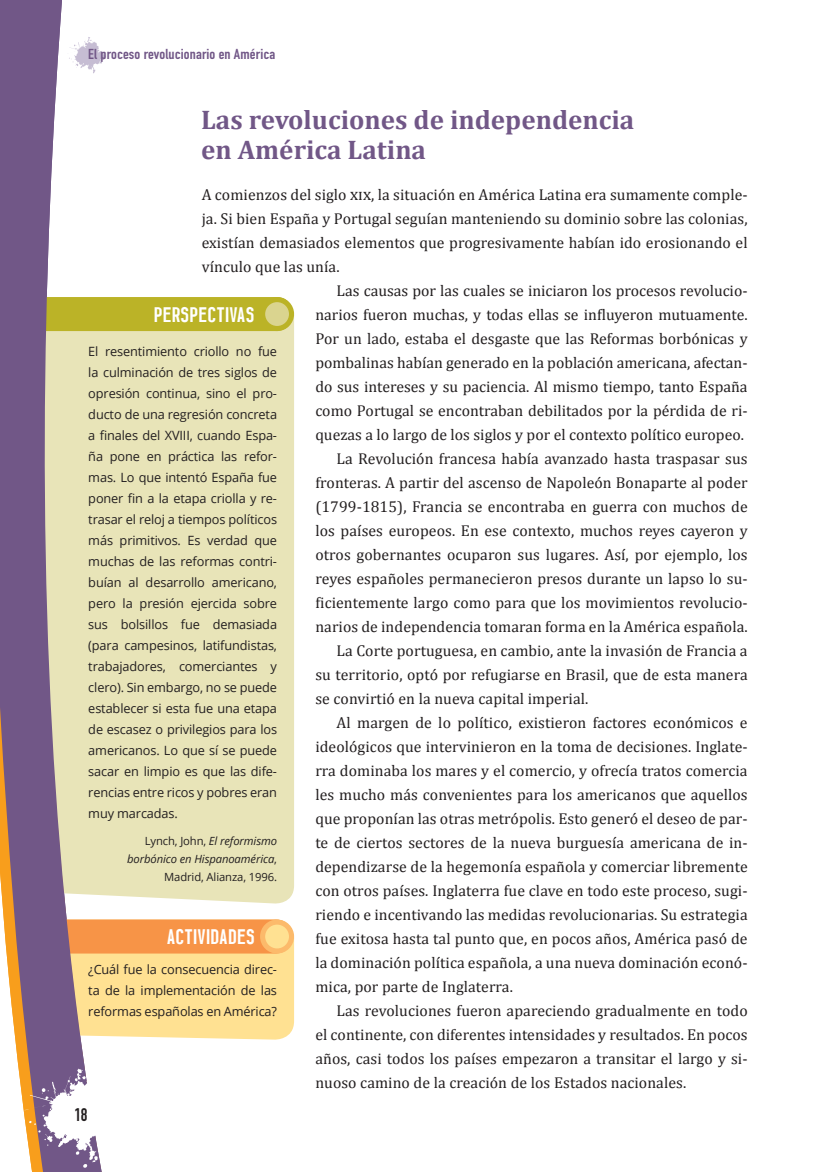
<style>
.page{position:relative;width:836px;height:1172px;background:#fff}
.page>*{position:absolute;margin:0;border:0;box-sizing:border-box;transform-origin:0 0}
.t1{font:700 27px/30px "Cambria";color:#715787}
.t2{font:700 21px "Prozak";letter-spacing:.01em;color:#fff;scale:1.1 1}
.t3{font:18px "DIN Engschrift Std";color:#231f20}
.t4{font:15.75px "Cambria";letter-spacing:.005em;color:#231f20}
.t5{font:14.25px "DIN Engschrift Std";letter-spacing:.01em;color:#715787;scale:1.1 1}
.t6{font:12.75px/21px "Open Sans";letter-spacing:-.01em;color:#231f20;text-align:justify}
.t7{font:italic 11.25px/18px "Open Sans";letter-spacing:-.01em;color:#231f20;text-align:right}
.s1{font-style:normal}
</style>
<div class="page">
<div style="left:105px;top:306px;width:189px;height:598px;background:#e8e4b8"></div>
<div style="left:105px;top:297px;width:187px;height:34px;background:#bbb327"></div>
<div style="left:260px;top:297px;width:34px;height:34px;background:#bbb327;border-radius:50%"></div>
<div style="left:265px;top:302px;width:24px;height:24px;background:#dad48f;border-radius:50%"></div>
<div style="left:105px;top:925px;width:189px;height:115px;background:#ffe192"></div>
<div style="left:27px;top:919px;width:264px;height:34px;background:#f79447;border-radius:15px"></div>
<div style="left:260px;top:919px;width:34px;height:34px;background:#fcba6b;border-radius:50%"></div>
<div style="left:265px;top:924px;width:24px;height:24px;background:#ffe192;border-radius:50%"></div>
<svg style="left:0;top:0;width:105px;height:1172px"></svg>
<svg style="left:24px;top:1068px;width:81px;height:99px"></svg>
<svg style="left:0;top:1169px;width:4px;height:3px"></svg>
<p class="t5" style="left:88px;top:46px;width:171px">El proceso revolucionario en América</p>
<h1 class="t1" style="left:201px;top:104px;width:435px">Las revoluciones de independencia en América Latina</h1>
<p class="t4" style="left:202px;top:185px;width:547px">A comienzos del siglo xix, la situación en América Latina era sumamente comple-</p>
<p class="t4" style="left:202px;top:209px;width:547px">ja. Si bien España y Portugal seguían manteniendo su dominio sobre las colonias,</p>
<p class="t4" style="left:202px;top:233px;width:547px">existían demasiados elementos que progresivamente habían ido erosionando el</p>
<p class="t4" style="left:202px;top:257px;width:139px">vínculo que las unía.</p>
<p class="t4" style="left:336px;top:281px;width:412px">Las causas por las cuales se iniciaron los procesos revolucio-</p>
<p class="t4" style="left:315px;top:305px;width:434px">narios fueron muchas, y todas ellas se influyeron mutuamente.</p>
<p class="t4" style="left:315px;top:329px;width:434px">Por un lado, estaba el desgaste que las Reformas borbónicas y</p>
<p class="t4" style="left:315px;top:353px;width:434px">pombalinas habían generado en la población americana, afectan-</p>
<p class="t4" style="left:315px;top:377px;width:434px">do sus intereses y su paciencia. Al mismo tiempo, tanto España</p>
<p class="t4" style="left:315px;top:401px;width:434px">como Portugal se encontraban debilitados por la pérdida de ri-</p>
<p class="t4" style="left:315px;top:425px;width:430px">quezas a lo largo de los siglos y por el contexto político europeo.</p>
<p class="t4" style="left:336px;top:449px;width:412px">La Revolución francesa había avanzado hasta traspasar sus</p>
<p class="t4" style="left:315px;top:473px;width:434px">fronteras. A partir del ascenso de Napoleón Bonaparte al poder</p>
<p class="t4" style="left:315px;top:497px;width:434px">(1799-1815), Francia se encontraba en guerra con muchos de</p>
<p class="t4" style="left:315px;top:521px;width:434px">los países europeos. En ese contexto, muchos reyes cayeron y</p>
<p class="t4" style="left:315px;top:545px;width:434px">otros gobernantes ocuparon sus lugares. Así, por ejemplo, los</p>
<p class="t4" style="left:315px;top:569px;width:434px">reyes españoles permanecieron presos durante un lapso lo su-</p>
<p class="t4" style="left:315px;top:593px;width:434px">ficientemente largo como para que los movimientos revolucio-</p>
<p class="t4" style="left:315px;top:617px;width:434px">narios de independencia tomaran forma en la América española.</p>
<p class="t4" style="left:336px;top:641px;width:412px">La Corte portuguesa, en cambio, ante la invasión de Francia a</p>
<p class="t4" style="left:315px;top:665px;width:434px">su territorio, optó por refugiarse en Brasil, que de esta manera</p>
<p class="t4" style="left:315px;top:689px;width:274px">se convirtió en la nueva capital imperial.</p>
<p class="t4" style="left:336px;top:713px;width:412px">Al margen de lo político, existieron factores económicos e</p>
<p class="t4" style="left:315px;top:737px;width:434px">ideológicos que intervinieron en la toma de decisiones. Inglate-</p>
<p class="t4" style="left:315px;top:761px;width:434px">rra dominaba los mares y el comercio, y ofrecía tratos comercia</p>
<p class="t4" style="left:315px;top:785px;width:434px">les mucho más convenientes para los americanos que aquellos</p>
<p class="t4" style="left:315px;top:809px;width:434px">que proponían las otras metrópolis. Esto generó el deseo de par-</p>
<p class="t4" style="left:315px;top:833px;width:434px">te de ciertos sectores de la nueva burguesía americana de in-</p>
<p class="t4" style="left:315px;top:857px;width:434px">dependizarse de la hegemonía española y comerciar libremente</p>
<p class="t4" style="left:315px;top:881px;width:434px">con otros países. Inglaterra fue clave en todo este proceso, sugi-</p>
<p class="t4" style="left:315px;top:905px;width:434px">riendo e incentivando las medidas revolucionarias. Su estrategia</p>
<p class="t4" style="left:315px;top:929px;width:434px">fue exitosa hasta tal punto que, en pocos años, América pasó de</p>
<p class="t4" style="left:315px;top:953px;width:434px">la dominación política española, a una nueva dominación econó-</p>
<p class="t4" style="left:315px;top:977px;width:199px">mica, por parte de Inglaterra.</p>
<p class="t4" style="left:336px;top:1001px;width:412px">Las revoluciones fueron apareciendo gradualmente en todo</p>
<p class="t4" style="left:315px;top:1025px;width:434px">el continente, con diferentes intensidades y resultados. En pocos</p>
<p class="t4" style="left:315px;top:1049px;width:434px">años, casi todos los países empezaron a transitar el largo y si-</p>
<p class="t4" style="left:315px;top:1073px;width:372px">nuoso camino de la creación de los Estados nacionales.</p>
<h2 class="t2" style="left:154px;top:302px;width:93px">PERSPECTIVAS</h2>
<p class="t6" style="left:88px;top:341px;width:190px">El resentimiento criollo no fue la culminación de tres siglos de opresión continua, sino el pro&shy;ducto de una regresión concreta a finales del XVIII, cuando Espa&shy;ña pone en práctica las refor&shy;mas. Lo que intentó España fue poner fin a la etapa criolla y re&shy;trasar el reloj a tiempos políticos más primitivos. Es verdad que muchas de las reformas contri&shy;buían al desarrollo americano, pero la presión ejercida sobre sus bolsillos fue demasiada (para campesinos, latifundistas, trabajadores, comerciantes y clero). Sin embargo, no se puede establecer si esta fue una etapa de escasez o privilegios para los americanos. Lo que sí se puede sacar en limpio es que las dife&shy;rencias entre ricos y pobres eran muy marcadas.</p>
<p class="t7" style="left:127px;top:831px;width:151px"><span class="s1">Lynch, John,</span> El reformismo borbónico en Hispanoamérica<span class="s1">,<br>Madrid, Alianza, 1996.</span></p>
<h2 class="t2" style="left:167px;top:924px;width:82px">ACTIVIDADES</h2>
<p class="t6" style="left:88px;top:959px;width:190px">¿Cuál fue la consecuencia direc&shy;ta de la implementación de las reformas españolas en América?</p>
<p class="t3" style="left:74px;top:1104px;width:14px">18</p>
</div>
